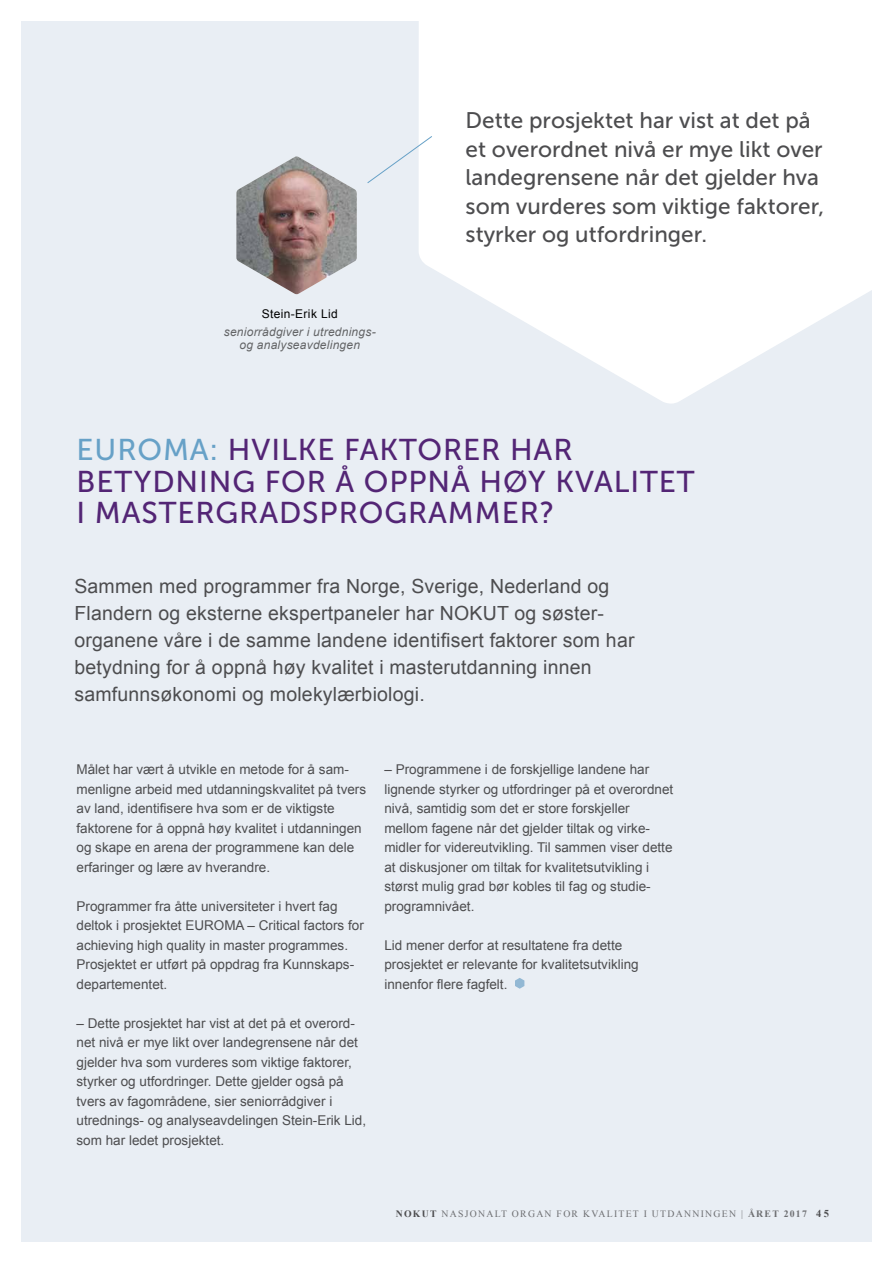
<style>
.page{position:relative;width:893px;height:1263px;background:#fff}
.page>*{position:absolute;margin:0;border:0;box-sizing:border-box;transform-origin:0 0}
.t1{font:30px/31.5px "Museo Sans 500";letter-spacing:.03em;color:#532575}
.t2{font:22.5px/28.5px "Museo Sans 500";color:#4d4d4f}
.t3{font:19.5px/27px "Arial";letter-spacing:.01em;color:#4d4d4f}
.t4{font:13.5px/19.5px "Arial";color:#4d4d4f}
.t5{font:italic 12px/13.5px "Arial";letter-spacing:.02em;color:#636466;text-align:center}
.t6{font:12px "Arial";letter-spacing:.03em;color:#000}
.t7{font:9.75px "Times New Roman";letter-spacing:.13em;color:#6d6e71}
.s1{color:#67a1c7}
.s2{font-weight:700;color:#4d4d4f}
.s3{font-weight:700}
.s4{font-weight:700;font-size:10.5px;color:#4d4d4f}
</style>
<div class="page">
<div style="left:21px;top:21px;width:851px;height:1221px;background:#e9eef4"></div>
<svg style="left:419px;top:21px;width:453px;height:383px;fill:#fff"></svg>
<svg style="left:515px;top:978px;width:9px;height:11px"></svg>
<img style="left:236px;top:156px;width:121px;height:138px">
<svg style="left:367px;top:135px;width:66px;height:49px"></svg>
<p class="t6" style="left:262px;top:306px;width:78px">Stein-Erik Lid</p>
<p class="t5" style="left:224px;top:325px;width:153px">seniorrådgiver i utrednings&shy;og analyseavdelingen</p>
<h2 class="t2" style="left:466px;top:106px;width:360px">Dette prosjektet har vist at det på et overordnet nivå er mye likt over landegrensene når det gjelder hva som vurderes som viktige faktorer, styrker og utfordringer.</h2>
<h1 class="t1" style="left:77px;top:434px;width:620px"><span class="s1">EUROMA:</span> HVILKE FAKTORER HAR<br>BETYDNING FOR Å OPPNÅ HØY KVALITET<br>I MASTERGRADSPROGRAMMER?</h1>
<p class="t3" style="left:74px;top:573px;width:562px">Sammen med programmer fra Norge, Sverige, Nederland og Flandern og eksterne ekspertpaneler har NOKUT og søster&shy;organene våre i de samme landene identifisert faktorer som har betydning for å oppnå høy kvalitet i masterutdanning innen samfunnsøkonomi og molekylærbiologi.</p>
<p class="t4" style="left:77px;top:760px;width:291px">Målet har vært å utvikle en metode for å sam&shy;menligne arbeid med utdanningskvalitet på tvers av land, identifisere hva som er de viktigste faktorene for å oppnå høy kvalitet i utdanningen og skape en arena der programmene kan dele erfaringer og lære av hverandre.</p>
<p class="t4" style="left:77px;top:896px;width:289px">Programmer fra åtte universiteter i hvert fag deltok i prosjektet EUROMA – Critical factors for achieving high quality in master programmes.<br>Prosjektet er utført på oppdrag fra Kunnskaps&shy;departementet.</p>
<p class="t4" style="left:77px;top:1013px;width:291px">– Dette prosjektet har vist at det på et overord&shy;net nivå er mye likt over landegrensene når det gjelder hva som vurderes som viktige faktorer, styrker og utfordringer. Dette gjelder også på tvers av fagområdene, sier seniorrådgiver i utrednings- og analyseavdelingen Stein-Erik Lid, som har ledet prosjektet.</p>
<p class="t4" style="left:384px;top:760px;width:290px">– Programmene i de forskjellige landene har lignende styrker og utfordringer på et overordnet nivå, samtidig som det er store forskjeller mellom fagene når det gjelder tiltak og virke&shy;midler for videreutvikling. Til sammen viser dette at diskusjoner om tiltak for kvalitetsutvikling i størst mulig grad bør kobles til fag og studie&shy;programnivået.</p>
<p class="t4" style="left:384px;top:935px;width:256px">Lid mener derfor at resultatene fra dette prosjektet er relevante for kvalitetsutvikling innenfor flere fagfelt.</p>
<p class="t7" style="left:396px;top:1207px;width:435px"><span class="s2">NOKUT</span> NASJONALT ORGAN FOR KVALITET I UTDANNINGEN | <span class="s3">ÅRET 2017</span> <span class="s4">45</span></p>
</div>
